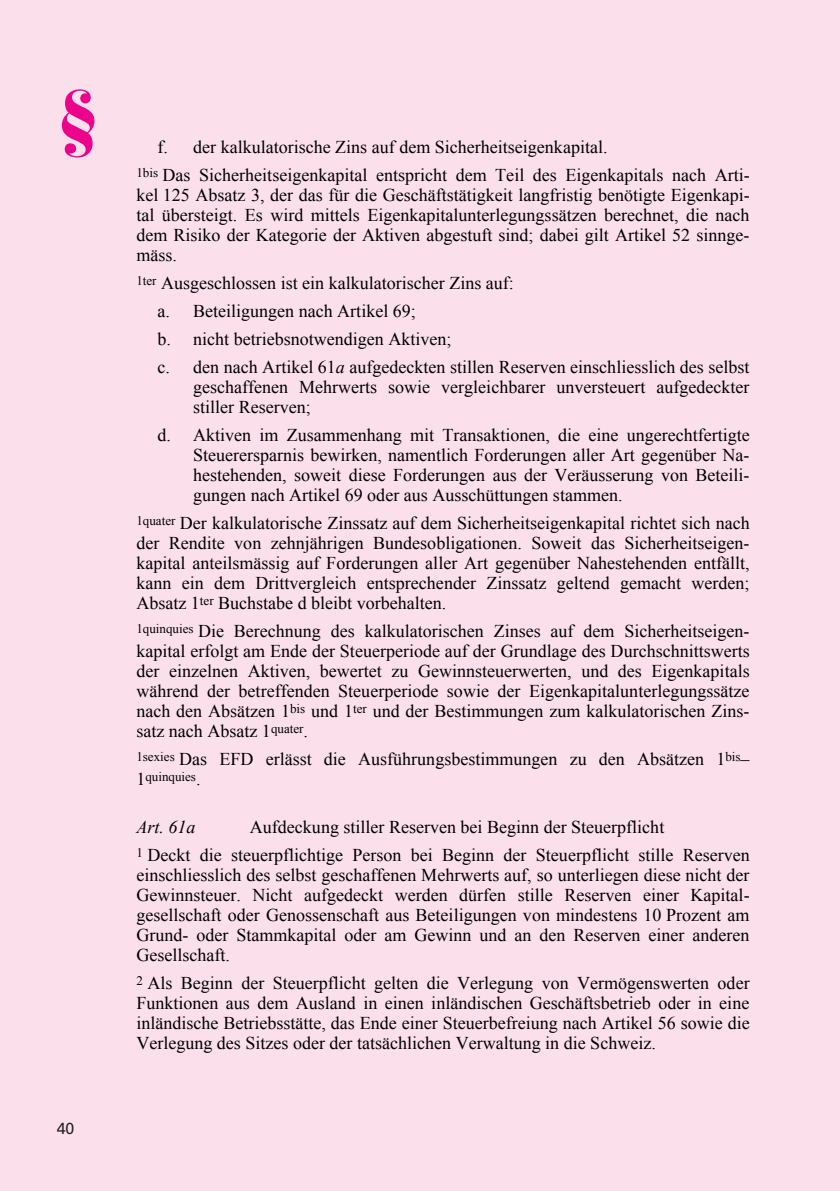
<style>
.page{position:relative;width:840px;height:1191px;background:#fff}
.page>*{position:absolute;margin:0;border:0;box-sizing:border-box;transform-origin:0 0}
.t1{font:900 70px "Bauer Bodoni";color:#ed028c}
.t2{font:18px/20px "Times New Roman";color:#000;text-align:justify}
.t3{font:italic 18px "Times New Roman";color:#000}
.t4{font:16px "Univers";color:#231f20}
.t5{font:13px "Times New Roman";color:#000}
.s1{font-style:italic}
.s2{font-size:18px}
</style>
<div class="page">
<div style="left:0;top:0;width:839px;height:1191px;background:#fbdfeb"></div>
<h1 class="t1" style="left:57px;top:73px;width:44px">§</h1>
<p class="t4" style="left:57px;top:1119px;width:19px">40</p>
<p class="t2" style="left:157px;top:137px;width:451px">f. der kalkulatorische Zins auf dem Sicherheitseigenkapital.</p>
<p class="t2" style="left:136px;top:165px;width:614px"><sup>1bis</sup> Das Sicherheitseigenkapital entspricht dem Teil des Eigenkapitals nach Arti&shy;kel 125 Absatz 3, der das für die Geschäftstätigkeit langfristig benötigte Eigenkapi&shy;tal übersteigt. Es wird mittels Eigenkapitalunterlegungssätzen berechnet, die nach dem Risiko der Kategorie der Aktiven abgestuft sind; dabei gilt Artikel 52 sinnge&shy;mäss.</p>
<p class="t2" style="left:136px;top:273px;width:379px"><sup>1ter</sup> Ausgeschlossen ist ein kalkulatorischer Zins auf:</p>
<p class="t2" style="left:157px;top:301px;width:260px">a. Beteiligungen nach Artikel 69;</p>
<p class="t2" style="left:157px;top:329px;width:295px">b. nicht betriebsnotwendigen Aktiven;</p>
<p class="t2" style="left:193px;top:357px;width:557px;text-indent:-36px">c. den nach Artikel 61<span class="s1">a</span> aufgedeckten stillen Reserven einschliesslich des selbst geschaffenen Mehrwerts sowie vergleichbarer unversteuert aufgedeckter stiller Reserven;</p>
<p class="t2" style="left:193px;top:425px;width:558px;text-indent:-36px">d. Aktiven im Zusammenhang mit Transaktionen, die eine ungerechtfertigte Steuerersparnis bewirken, namentlich Forderungen aller Art gegenüber Na&shy;hestehenden, soweit diese Forderungen aus der Veräusserung von Beteili&shy;gungen nach Artikel 69 oder aus Ausschüttungen stammen.</p>
<p class="t2" style="left:136px;top:513px;width:614px"><sup>1quater</sup> Der kalkulatorische Zinssatz auf dem Sicherheitseigenkapital richtet sich nach der Rendite von zehnjährigen Bundesobligationen. Soweit das Sicherheitseigen&shy;kapital anteilsmässig auf Forderungen aller Art gegenüber Nahestehenden entfällt, kann ein dem Drittvergleich entsprechender Zinssatz geltend gemacht werden; Absatz 1<sup>ter</sup> Buchstabe d bleibt vorbehalten.</p>
<p class="t2" style="left:136px;top:621px;width:614px"><sup>1quinquies</sup> Die Berechnung des kalkulatorischen Zinses auf dem Sicherheitseigen&shy;kapital erfolgt am Ende der Steuerperiode auf der Grundlage des Durchschnittswerts der einzelnen Aktiven, bewertet zu Gewinnsteuerwerten, und des Eigenkapitals während der betreffenden Steuerperiode sowie der Eigenkapitalunterlegungssätze nach den Absätzen 1<sup>bis</sup> und 1<sup>ter</sup> und der Bestimmungen zum kalkulatorischen Zins&shy;satz nach Absatz 1<sup>quater</sup>.</p>
<p class="t2" style="left:136px;top:749px;width:614px"><sup>1sexies</sup> Das EFD erlässt die Ausführungsbestimmungen zu den Absätzen 1<sup>bis</sup>–</p>
<p class="t5" style="left:136px;top:768px;width:66px"><span class="s2">1</span>quinquies<span class="s2">.</span></p>
<h5 class="t3" style="left:136px;top:815px;width:61px">Art. 61a</h5>
<h5 class="t2" style="left:250px;top:817px;width:415px">Aufdeckung stiller Reserven bei Beginn der Steuerpflicht</h5>
<p class="t2" style="left:136px;top:845px;width:614px"><sup>1</sup> Deckt die steuerpflichtige Person bei Beginn der Steuerpflicht stille Reserven einschliesslich des selbst geschaffenen Mehrwerts auf, so unterliegen diese nicht der Gewinnsteuer. Nicht aufgedeckt werden dürfen stille Reserven einer Kapital&shy;gesellschaft oder Genossenschaft aus Beteiligungen von mindestens 10 Prozent am Grund- oder Stammkapital oder am Gewinn und an den Reserven einer anderen Gesellschaft.</p>
<p class="t2" style="left:136px;top:973px;width:614px"><sup>2</sup> Als Beginn der Steuerpflicht gelten die Verlegung von Vermögenswerten oder Funktionen aus dem Ausland in einen inländischen Geschäftsbetrieb oder in eine inländische Betriebsstätte, das Ende einer Steuerbefreiung nach Artikel 56 sowie die Verlegung des Sitzes oder der tatsächlichen Verwaltung in die Schweiz.</p>
</div>
